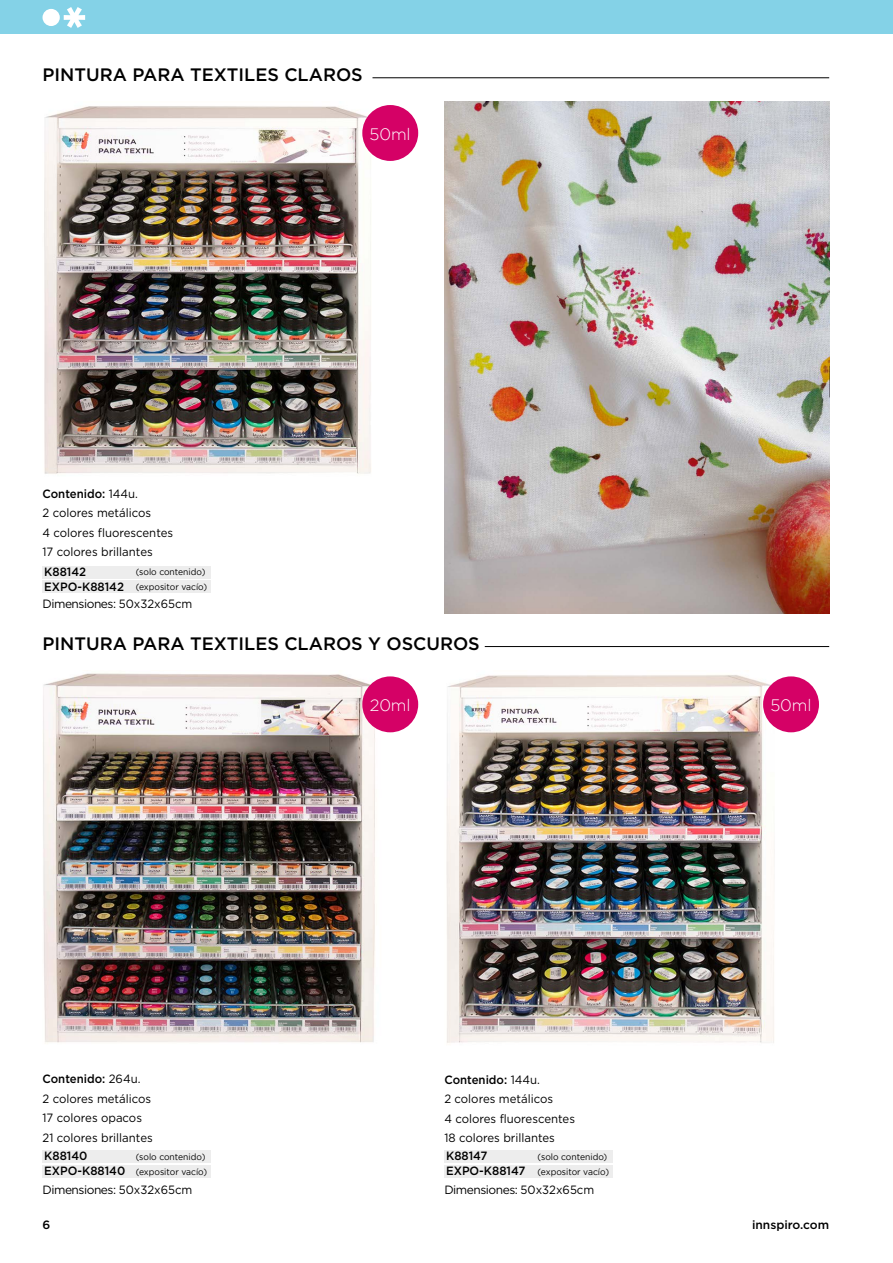
<style>
.page{position:relative;width:893px;height:1263px;background:#fff}
.page>*{position:absolute;margin:0;border:0;box-sizing:border-box;transform-origin:0 0}
.t1{font:500 18px "Gotham";color:#000}
.t2{font:300 16.5px "Gotham";letter-spacing:-.01em;color:#fff}
.t3{font:12px/19.5px "Gotham";color:#000;scale:.95 1}
.t4{font:12px "Gotham";letter-spacing:-.04em;color:#000}
.t5{font:500 12px/15px "Gotham";color:#000;scale:.95 1}
.t6{font:500 12px "Gotham";color:#000}
.t7{font:9px/15px "Gotham";color:#000;scale:.95 1}
.s1{font-weight:500}
</style>
<div class="page">
<div style="left:0;top:0;width:893px;height:34px;background:#84d2e7"></div>
<div style="left:43px;top:9px;width:17px;height:17px;background:#fff;border-radius:50%"></div>
<svg style="left:64px;top:7px;width:21px;height:21px"></svg>
<img style="left:43px;top:673px;width:348px;height:370px">
<img style="left:44px;top:106px;width:327px;height:368px">
<img style="left:446px;top:675px;width:349px;height:368px">
<hr style="left:372px;top:77px;width:457px;height:1px;background:#000">
<div style="left:362px;top:105px;width:56px;height:56px;background:#d50166;border-radius:50%"></div>
<div style="left:362px;top:676px;width:56px;height:56px;background:#d50166;border-radius:50%"></div>
<div style="left:763px;top:676px;width:56px;height:56px;background:#d50166;border-radius:50%"></div>
<hr style="left:485px;top:646px;width:344px;height:1px;background:#000">
<img style="left:444px;top:102px;width:385px;height:511px">
<div style="left:43px;top:566px;width:168px;height:12px;background:#ededed"></div>
<div style="left:43px;top:580px;width:168px;height:13px;background:#ededed"></div>
<div style="left:43px;top:1150px;width:168px;height:13px;background:#ededed"></div>
<div style="left:43px;top:1165px;width:168px;height:12px;background:#ededed"></div>
<div style="left:444px;top:1150px;width:168px;height:13px;background:#ededed"></div>
<div style="left:444px;top:1165px;width:168px;height:12px;background:#ededed"></div>
<h1 class="t1" style="left:43px;top:65px;width:322px">PINTURA PARA TEXTILES CLAROS</h1>
<h2 class="t2" style="left:370px;top:125px;width:43px">50ml</h2>
<p class="t3" style="left:43px;top:484px;width:139px"><span class="s1">Contenido:</span> 144u.<br>2 colores metálicos<br>4 colores fluorescentes<br>17 colores brillantes</p>
<p class="t5" style="left:44px;top:564px;width:85px">K88142<br>EXPO-K88142</p>
<p class="t7" style="left:136px;top:564px;width:77px">(solo contenido) (expositor vacío)</p>
<p class="t4" style="left:43px;top:597px;width:151px">Dimensiones: 50x32x65cm</p>
<h1 class="t1" style="left:43px;top:633px;width:439px">PINTURA PARA TEXTILES CLAROS Y OSCUROS</h1>
<h2 class="t2" style="left:370px;top:696px;width:42px">20ml</h2>
<h2 class="t2" style="left:770px;top:696px;width:43px">50ml</h2>
<p class="t3" style="left:43px;top:1069px;width:118px"><span class="s1">Contenido:</span> 264u.<br>2 colores metálicos<br>17 colores opacos<br>21 colores brillantes</p>
<p class="t3" style="left:444px;top:1069px;width:139px"><span class="s1">Contenido:</span> 144u.<br>2 colores metálicos<br>4 colores fluorescentes<br>18 colores brillantes</p>
<p class="t5" style="left:44px;top:1148px;width:87px">K88140<br>EXPO-K88140</p>
<p class="t7" style="left:136px;top:1149px;width:77px">(solo contenido) (expositor vacío)</p>
<p class="t5" style="left:446px;top:1148px;width:85px">K88147<br>EXPO-K88147</p>
<p class="t7" style="left:537px;top:1149px;width:77px">(solo contenido) (expositor vacío)</p>
<p class="t4" style="left:43px;top:1183px;width:151px">Dimensiones: 50x32x65cm</p>
<p class="t4" style="left:444px;top:1183px;width:151px">Dimensiones: 50x32x65cm</p>
<p class="t6" style="left:43px;top:1218px;width:9px">6</p>
<p class="t6" style="left:752px;top:1218px;width:79px">innspiro.com</p>
</div>
